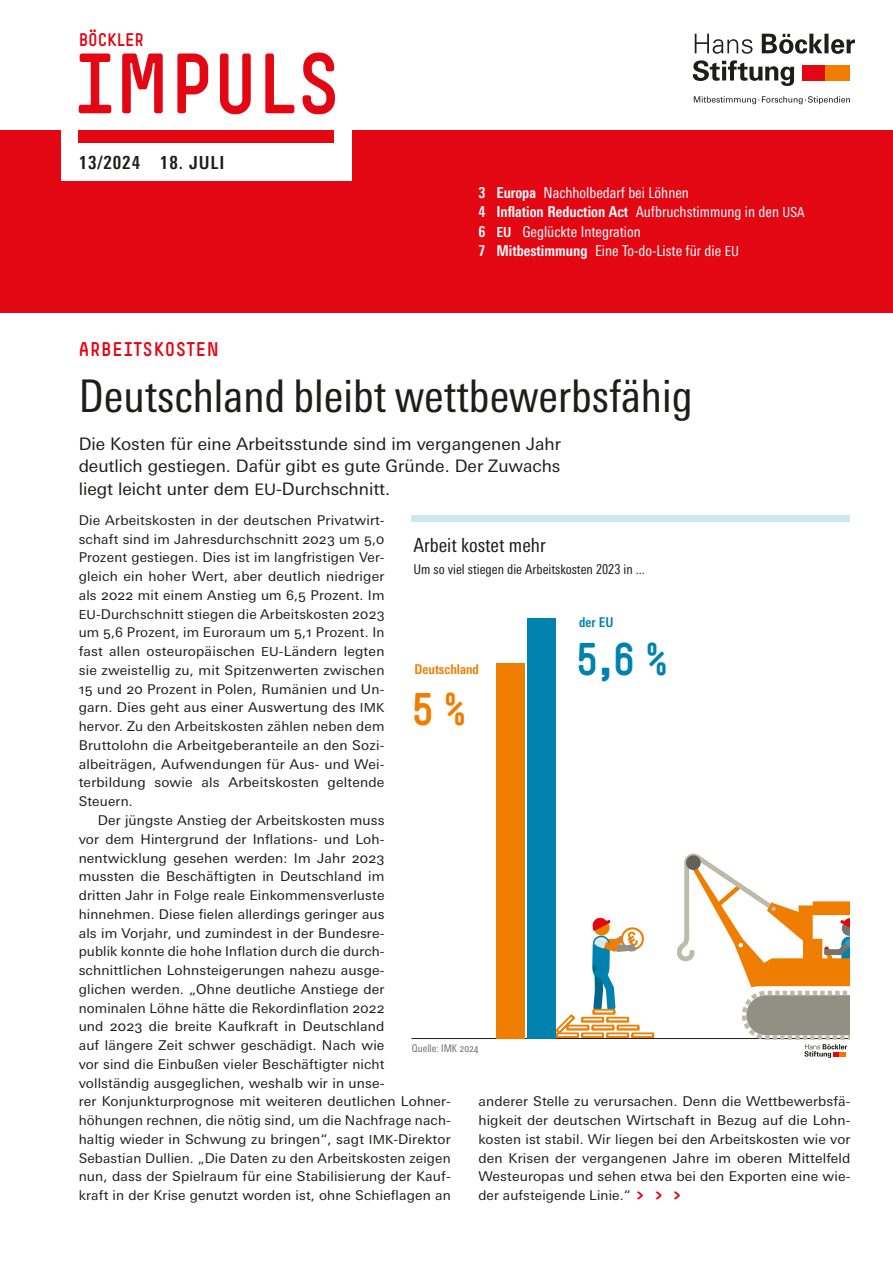
<style>
.page{position:relative;width:893px;height:1263px;background:#fff}
.page>*{position:absolute;margin:0;border:0;box-sizing:border-box;transform-origin:0 0}
.t1{font:84px "Simple HBS";color:#e30613}
._2__Head{font:condensed 45px "Univers Next Pro";color:#1d1d1b}
.t2{font:45px "Simple HBS";color:#0082af}
.t3{font:45px "Simple HBS";color:#ef7d00}
.t4{font:condensed 19.5px "Univers Next Pro";color:#1d1d1b}
._1__Stichwort{font:19.5px "Simple HBS";letter-spacing:.05em;color:#e30613}
.t5{font:700 condensed 18px "Univers Next Pro";letter-spacing:.05em;color:#1d1d1b}
.t6{font:18px "Simple HBS";color:#e30613}
._3__Vorspann{font:17.25px/22.5px "Univers Next Pro";color:#1d1d1b;text-align:justify}
._0__Inhaltsverzeichn{font:condensed 15px "Univers Next Pro";color:#fff}
._0__Inhaltsverzeichn-2{font:700 condensed 15px "Univers Next Pro";color:#fff}
._4__Fließtext{font:13.5px/18.8px "Univers Next Pro";letter-spacing:.01em;color:#1d1d1b}
._4__Fließtext_stumpf{font:13.5px/18.8px "Univers Next Pro";letter-spacing:.015em;color:#1d1d1b;text-align:justify}
.t7{font:condensed 13.5px "Univers Next Pro";color:#1d1d1b}
.t8{font:700 condensed 13.5px "Univers Next Pro";color:#ef7d00}
.t9{font:700 condensed 13.5px "Univers Next Pro";color:#0082af}
.t10{font:condensed 10.5px "Univers Next Pro";color:#706f6f}
.s1{font-weight:700}
.s2{font-weight:400}
.s3{font-weight:400;font-size:13.8px}
.s4{font-weight:700;font-size:13.8px}
.s5{font-size:13.8px}
.s6{font-size:15.9px}
.s7{font-size:12.45px}
.s8{font-family:"Simple HBS";font-size:18px;color:#e30613}
</style>
<div class="page">
<div style="left:0;top:130px;width:893px;height:183px;background:#e30613"></div>
<div style="left:62px;top:128px;width:290px;height:53px;background:#fff"></div>
<svg style="left:695px;top:34px;width:160px;height:20px"></svg>
<div style="left:802px;top:65px;width:24px;height:15px;background:#e30613"></div>
<div style="left:826px;top:65px;width:24px;height:15px;background:#ef7d00"></div>
<svg style="left:694px;top:96px;width:156px;height:8px"></svg>
<svg style="left:693px;top:60px;width:101px;height:26px"></svg>
<div style="left:79px;top:130px;width:255px;height:12px;background:#e30613"></div>
<svg style="left:555px;top:917px;width:99px;height:121px"></svg>
<div style="left:411px;top:516px;width:438px;height:6px;background:#cde6ef"></div>
<hr style="left:411px;top:1038px;width:438px;height:1px;background:#1d1d1b">
<svg style="left:677px;top:853px;width:172px;height:205px"></svg>
<div style="left:527px;top:618px;width:28px;height:420px;background:#0082af"></div>
<div style="left:496px;top:663px;width:28px;height:375px;background:#ef7d00"></div>
<h3 class="t6" style="left:79px;top:29px;width:67px">BÖCKLER</h3>
<p class="t1" style="left:75px;top:36px;width:266px">IMPULS</p>
<p class="t5" style="left:79px;top:152px;width:147px">13/2024 18. JULI</p>
<p class="_0__Inhaltsverzeichn" style="left:478px;top:184px;width:212px"><span class="s1">3 Europa</span> Nachholbedarf bei Löhnen</p>
<p class="_0__Inhaltsverzeichn-2" style="left:478px;top:203px;width:328px">4 Inflation Reduction Act <span class="s2">Aufbruchstimmung in den</span> <span class="s3">USA</span></p>
<p class="_0__Inhaltsverzeichn" style="left:478px;top:223px;width:164px"><span class="s1">6</span> <span class="s4">EU</span> Geglückte Integration</p>
<p class="_0__Inhaltsverzeichn" style="left:478px;top:242px;width:262px"><span class="s1">7 Mitbestimmung</span> Eine To-do-Liste für die <span class="s5">EU</span></p>
<p class="_1__Stichwort" style="left:79px;top:338px;width:142px">ARBEITSKOSTEN</p>
<p class="_2__Head" style="left:79px;top:370px;width:615px">Deutschland bleibt wettbewerbsfähig</p>
<p class="_3__Vorspann" style="left:79px;top:433px;width:484px">Die Kosten für eine Arbeitsstunde sind im vergangenen Jahr deutlich gestiegen. Dafür gibt es gute Gründe. Der Zuwachs liegt leicht unter dem <span class="s6">EU</span>-Durchschnitt.</p>
<p class="_4__Fließtext_stumpf" style="left:79px;top:511px;width:307px">Die Arbeitskosten in der deutschen Privatwirt&shy;schaft sind im Jahresdurchschnitt 2023 um 5,0<br>Prozent gestiegen. Dies ist im langfristigen Ver&shy;gleich ein hoher Wert, aber deutlich niedriger als 2022 mit einem Anstieg um 6,5 Prozent. Im <span class="s7">EU</span>-Durchschnitt stiegen die Arbeitskosten 2023 um 5,6 Prozent, im Euroraum um 5,1 Prozent. In fast allen osteuropäischen <span class="s7">EU</span>-Ländern legten sie zweistellig zu, mit Spitzenwerten zwischen 15 und 20 Prozent in Polen, Rumänien und Un&shy;garn. Dies geht aus einer Auswertung des <span class="s7">IMK </span>hervor. Zu den Arbeitskosten zählen neben dem Bruttolohn die Arbeitgeberanteile an den Sozi&shy;albeiträgen, Aufwendungen für Aus- und Wei&shy;terbildung sowie als Arbeitskosten geltende Steuern.</p>
<p class="_4__Fließtext" style="left:79px;top:811px;width:374px;text-indent:19px">Der jüngste Anstieg der Arbeitskosten muss<br>vor dem Hintergrund der Inflations- und Loh&shy;nentwicklung gesehen werden: Im Jahr 2023<br>mussten die Beschäftigten in Deutschland im<br>dritten Jahr in Folge reale Einkommensverluste hinnehmen. Diese fielen allerdings geringer aus<br>als im Vorjahr, und zumindest in der Bundesre-<br>publik konnte die hohe Inflation durch die durch&shy;schnittlichen Lohnsteigerungen nahezu ausge-<br>glichen werden. „Ohne deutliche Anstiege der nominalen Löhne hätte die Rekordinflation 2022<br>und 2023 die breite Kaufkraft in Deutschland<br>auf längere Zeit schwer geschädigt. Nach wie<br>vor sind die Einbußen vieler Beschäftigter nicht vollständig ausgeglichen, weshalb wir in unse-<br>rer Konjunkturprognose mit weiteren deutlichen Lohner&shy;höhungen rechnen, die nötig sind, um die Nachfrage nach&shy;haltig wieder in Schwung zu bringen“, sagt <span class="s7">IMK</span>-Direktor Sebastian Dullien. „Die Daten zu den Arbeitskosten zeigen nun, dass der Spielraum für eine Stabilisierung der Kauf&shy;kraft in der Krise genutzt worden ist, ohne Schieflagen an</p>
<p class="t4" style="left:413px;top:533px;width:134px">Arbeit kostet mehr</p>
<p class="t7" style="left:413px;top:561px;width:233px">Um so viel stiegen die Arbeitskosten 2023 in ...</p>
<p class="t9" style="left:579px;top:614px;width:36px">der EU</p>
<p class="t2" style="left:576px;top:633px;width:94px">5,6 %</p>
<p class="t8" style="left:415px;top:661px;width:66px">Deutschland</p>
<p class="t3" style="left:411px;top:684px;width:57px">5 %</p>
<p class="t10" style="left:412px;top:1042px;width:68px">Quelle: IMK 2024</p>
<p class="_4__Fließtext" style="left:478px;top:1092px;width:374px;text-align:justify">anderer Stelle zu verursachen. Denn die Wettbewerbsfä&shy;higkeit der deutschen Wirtschaft in Bezug auf die Lohn&shy;kosten ist stabil. Wir liegen bei den Arbeitskosten wie vor den Krisen der vergangenen Jahre im oberen Mittelfeld Westeuropas und sehen etwa bei den Exporten eine wie&shy;der aufsteigende Linie.“<span class="s8">&gt;&gt;&gt;</span></p>
</div>
